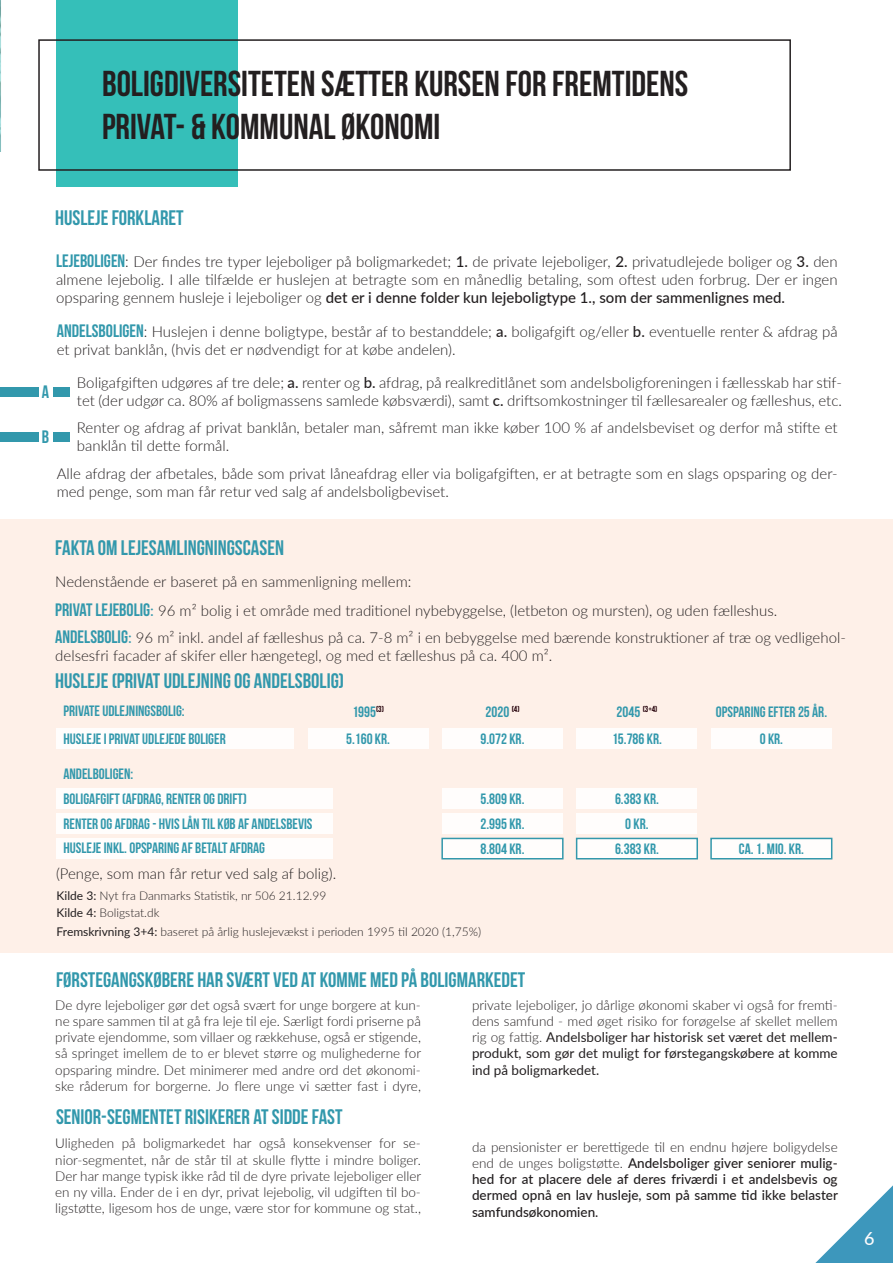
<style>
.page{position:relative;width:893px;height:1263px;background:#fff}
.page>*{position:absolute;margin:0;border:0;box-sizing:border-box;transform-origin:0 0}
.t1{font:36px/43.2px "Bebas Neue";color:#231f20}
.t2{font:21px "Bebas Neue";color:#3298ac}
.t3{font:18px "Bebas Neue";color:#3298ac}
.t4{font:500 18px "Lato";color:#fefcfd}
.t5{font:300 15px/18px "Lato";color:#231f20}
.t6{font:15px "Bebas Neue";color:#3298ac}
.t7{font:300 13.5px/16.2px "Lato";color:#231f20;text-align:justify}
.t8{font:500 13.5px/16.2px "Lato";color:#231f20;text-align:justify}
.t9{font:300 12px "Lato";color:#231f20}
.t10{font:8.7px "Bebas Neue";color:#25010a}
.s1{font-family:"Bebas Neue";font-weight:400;font-size:18px;color:#3298ac}
.s2{font-weight:500}
.s3{font-weight:500;color:#3398ac}
.s4{font-size:15px;color:#3298ac}
.s5{font-weight:400}
.s6{font-weight:300}
</style>
<div class="page">
<svg style="left:0;top:0;width:1px;height:152px"></svg>
<div style="left:0;top:520px;width:893px;height:433px;background:#fef0e8"></div>
<svg style="left:815px;top:1185px;width:78px;height:78px"></svg>
<div style="left:56px;top:0;width:181px;height:187px;background:#35bfb9"></div>
<div style="left:38px;top:39px;width:753px;height:132px;border:2px solid #231f20"></div>
<div style="left:56px;top:728px;width:238px;height:20px;background:#fffdfc"></div>
<div style="left:56px;top:788px;width:277px;height:21px;background:#fffdfc"></div>
<div style="left:56px;top:838px;width:277px;height:21px;background:#fffdfc"></div>
<div style="left:56px;top:814px;width:277px;height:20px;background:#fffdfc"></div>
<div style="left:442px;top:728px;width:121px;height:20px;background:#fffdfc"></div>
<div style="left:442px;top:788px;width:121px;height:21px;background:#fffdfc"></div>
<div style="left:441px;top:838px;width:123px;height:21px;background:#fffdfc;border:2px solid #3398ac"></div>
<div style="left:442px;top:814px;width:121px;height:20px;background:#fffdfc"></div>
<div style="left:308px;top:728px;width:120px;height:20px;background:#fffdfc"></div>
<div style="left:577px;top:728px;width:120px;height:20px;background:#fffdfc"></div>
<div style="left:577px;top:788px;width:120px;height:21px;background:#fffdfc"></div>
<div style="left:576px;top:838px;width:122px;height:21px;background:#fffdfc;border:2px solid #3398ac"></div>
<div style="left:577px;top:814px;width:120px;height:20px;background:#fffdfc"></div>
<div style="left:711px;top:728px;width:121px;height:20px;background:#fffdfc"></div>
<div style="left:710px;top:838px;width:122px;height:21px;background:#fffdfc;border:2px solid #3398ac"></div>
<div style="left:0;top:387px;width:38px;height:10px;background:#3298ac"></div>
<div style="left:53px;top:387px;width:17px;height:10px;background:#3298ac"></div>
<div style="left:0;top:432px;width:38px;height:9px;background:#3298ac"></div>
<div style="left:53px;top:432px;width:17px;height:9px;background:#3298ac"></div>
<p class="t1" style="left:102px;top:61px;width:588px">BOLIGDIVERSITETEN SÆTTER KURSEN FOR FREMTIDENS<br>PRIVAT- &amp; KOMMUNAL ØKONOMI</p>
<p class="t2" style="left:55px;top:207px;width:130px">HUSLEJE FORKLARET</p>
<p class="t5" style="left:56px;top:252px;width:783px;text-align:justify"><span class="s1">LEJEBOLIGEN</span>: Der findes tre typer lejeboliger på boligmarkedet; <span class="s2">1.</span> de private lejeboliger, <span class="s2">2.</span> privatudlejede boliger og <span class="s2">3.</span> den almene lejebolig. I alle tilfælde er huslejen at betragte som en månedlig betaling, som oftest uden forbrug. Der er ingen opsparing gennem husleje i lejeboliger og <span class="s2">det er i denne folder kun lejeboligtype 1., som der sammenlignes med.</span></p>
<p class="t3" style="left:42px;top:382px;width:9px">A</p>
<p class="t3" style="left:42px;top:427px;width:9px">B</p>
<p class="t5" style="left:57px;top:322px;width:782px"><span class="s1">ANDELSBOLIGEN</span>: Huslejen i denne boligtype, består af to bestanddele; <span class="s2">a.</span> boligafgift og/eller <span class="s2">b.</span> eventuelle renter &amp; afdrag på et privat banklån, (hvis det er nødvendigt for at købe andelen).</p>
<p class="t5" style="left:77px;top:373px;width:766px">Boligafgiften udgøres af tre dele; <span class="s2">a.</span> renter og <span class="s2">b.</span> afdrag, på realkreditlånet som andelsboligforeningen i fællesskab har stif&shy;tet (der udgør ca. 80% af boligmassens samlede købsværdi), samt <span class="s2">c.</span> driftsomkostninger til fællesarealer og fælleshus, etc.</p>
<p class="t5" style="left:77px;top:418px;width:762px">Renter og afdrag af privat banklån, betaler man, såfremt man ikke køber 100 % af andelsbeviset og derfor må stifte et banklån til dette formål.</p>
<p class="t5" style="left:57px;top:464px;width:782px">Alle afdrag der afbetales, både som privat låneafdrag eller via boligafgiften, er at betragte som en slags opsparing og der&shy;med penge, som man får retur ved salg af andelsboligbeviset.</p>
<p class="t2" style="left:55px;top:536px;width:230px">FAKTA OM LEJESAMLINGNINGSCASEN</p>
<p class="t5" style="left:55px;top:572px;width:358px">Nedenstående er baseret på en sammenligning mellem:</p>
<p class="t5" style="left:55px;top:601px;width:723px"><span class="s1">PRIVAT LEJEBOLIG</span><span class="s3">:</span> 96 m² bolig i et område med traditionel nybebyggelse, (letbeton og mursten), og uden fælleshus.</p>
<p class="t5" style="left:55px;top:628px;width:792px"><span class="s1">ANDELSBOLIG</span><span class="s3">:</span> 96 m² inkl. andel af fælleshus på ca. 7-8 m² i en bebyggelse med bærende konstruktioner af træ og vedligehol&shy;delsesfri facader af skifer eller hængetegl, og med et fælleshus på ca. 400 m².</p>
<p class="t2" style="left:55px;top:669px;width:290px">HUSLEJE (PRIVAT UDLEJNING OG ANDELSBOLIG)</p>
<p class="t6" style="left:63px;top:702px;width:123px">PRIVATE UDLEJNINGSBOLIG:</p>
<p class="t6" style="left:352px;top:703px;width:33px">1995<sup>(3)</sup></p>
<p class="t10" style="left:617px;top:704px;width:42px"><span class="s4">2045</span> (3+4)</p>
<p class="t6" style="left:716px;top:703px;width:113px">OPSPARING EFTER 25 ÅR.</p>
<p class="t6" style="left:486px;top:703px;width:35px">2020 <sup>(4)</sup></p>
<p class="t6" style="left:63px;top:730px;width:164px">HUSLEJE I PRIVAT UDLEJEDE BOLIGER</p>
<p class="t6" style="left:63px;top:765px;width:71px">ANDELBOLIGEN:</p>
<p class="t6" style="left:63px;top:790px;width:185px">BOLIGAFGIFT (AFDRAG, RENTER OG DRIFT)</p>
<p class="t6" style="left:63px;top:840px;width:203px">HUSLEJE INKL. OPSPARING AF BETALT AFDRAG</p>
<p class="t6" style="left:63px;top:815px;width:251px">RENTER OG AFDRAG - HVIS LÅN TIL KØB AF ANDELSBEVIS</p>
<p class="t5" style="left:56px;top:864px;width:282px">(Penge, som man får retur ved salg af bolig).</p>
<p class="t6" style="left:346px;top:730px;width:45px">5.160 KR.</p>
<p class="t6" style="left:612px;top:730px;width:51px">15.786 KR.</p>
<p class="t6" style="left:481px;top:730px;width:45px">9.072 KR.</p>
<p class="t6" style="left:481px;top:790px;width:45px">5.809 KR.</p>
<p class="t6" style="left:481px;top:840px;width:45px">8.804 KR.</p>
<p class="t6" style="left:481px;top:816px;width:45px">2.995 KR.</p>
<p class="t6" style="left:615px;top:790px;width:45px">6.383 KR.</p>
<p class="t6" style="left:615px;top:840px;width:45px">6.383 KR.</p>
<p class="t6" style="left:625px;top:816px;width:25px">0 KR.</p>
<p class="t9" style="left:57px;top:887px;width:271px"><span class="s5">Kilde 3:</span> Nyt fra Danmarks Statistik, nr 506 21.12.99</p>
<p class="t9" style="left:57px;top:904px;width:104px"><span class="s5">Kilde 4:</span> Boligstat.dk</p>
<p class="t9" style="left:57px;top:923px;width:426px"><span class="s5">Fremskrivning 3+4:</span> baseret på årlig huslejevækst i perioden 1995 til 2020 (1,75%)</p>
<p class="t2" style="left:56px;top:968px;width:471px">FØRSTEGANGSKØBERE HAR SVÆRT VED AT KOMME MED PÅ BOLIGMARKEDET</p>
<p class="t6" style="left:760px;top:730px;width:25px">0 KR.</p>
<p class="t6" style="left:739px;top:840px;width:66px">CA. 1. MIO. KR.</p>
<p class="t7" style="left:55px;top:996px;width:367px">De dyre lejeboliger gør det også svært for unge borgere at kun&shy;ne spare sammen til at gå fra leje til eje. Særligt fordi priserne på private ejendomme, som villaer og rækkehuse, også er stigende, så springet imellem de to er blevet større og mulighederne for opsparing mindre. Det minimerer med andre ord det økonomi&shy;ske råderum for borgerne. Jo flere unge vi sætter fast i dyre,</p>
<p class="t2" style="left:56px;top:1106px;width:288px">SENIOR-SEGMENTET RISIKERER AT SIDDE FAST</p>
<p class="t7" style="left:55px;top:1135px;width:367px">Uligheden på boligmarkedet har også konsekvenser for se&shy;nior-segmentet, når de står til at skulle flytte i mindre boliger.<br>Der har mange typisk ikke råd til de dyre private lejeboliger eller en ny villa. Ender de i en dyr, privat lejebolig, vil udgiften til bo&shy;ligstøtte, ligesom hos de unge, være stor for kommune og stat.,</p>
<p class="t7" style="left:472px;top:996px;width:367px">private lejeboliger, jo dårlige økonomi skaber vi også for fremti&shy;dens samfund - med øget risiko for forøgelse af skellet mellem rig og fattig. <span class="s5">Andelsboliger har historisk set været det mellem&shy;produkt, som gør det muligt for førstegangskøbere at komme ind på boligmarkedet.</span></p>
<p class="t8" style="left:472px;top:1138px;width:367px"><span class="s6">da pensionister er berettigede til en endnu højere boligydelse end de unges boligstøtte.</span> Andelsboliger giver seniorer mulig&shy;hed for at placere dele af deres friværdi i et andelsbevis og dermed opnå en lav husleje, som på samme tid ikke belaster samfundsøkonomien.</p>
<p class="t4" style="left:864px;top:1226px;width:12px">6</p>
</div>
